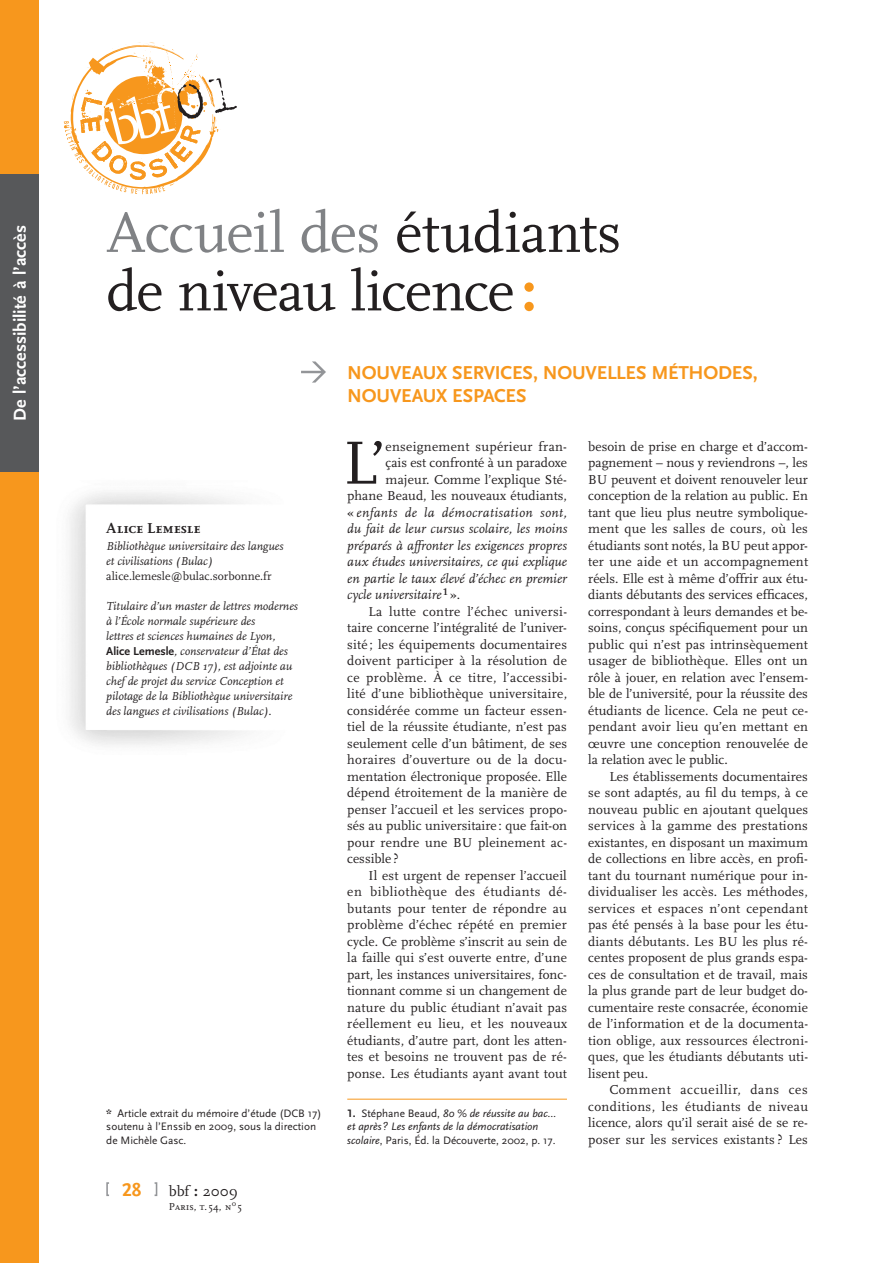
<style>
.page{position:relative;width:893px;height:1263px;background:#fff}
.page>*{position:absolute;margin:0;border:0;box-sizing:border-box;transform-origin:0 0}
.t1{font:63.45px "Scala";color:#231f20}
.t2{font:58.5px/58.5px "Scala";letter-spacing:-.015em;color:#231f20}
.t3{font:700 19.5px/22.5px "Scala Sans";letter-spacing:-.01em;color:#f7971d}
.t4{font:700 19.5px "Scala Sans LF";color:#f7971d}
.t5{font:700 18px "Scala Sans LF";color:#fff}
.t6{font:700 15px "Scala Caps";color:#231f20}
.t7{font:15px "Scala";color:#231f20}
.t8{font:13.5px/16.5px "Scala";letter-spacing:.01em;color:#231f20;text-align:justify}
.t9{font:italic 13.5px "Scala";letter-spacing:.005em;color:#231f20}
.t10{font:italic 13.5px "Scala";letter-spacing:.03em;color:#231f20}
.t11{font:13.5px "Scala";letter-spacing:.04em;color:#231f20}
.t12{font:italic 12px/15px "Scala";color:#231f20}
.t13{font:12px "Scala";color:#231f20}
.t14{font:italic 11.25px/13.5px "Scala Sans";color:#231f20}
.t15{font:11.25px/13.5px "Scala Sans";color:#231f20}
.t16{font:10.5px "Scala Caps";color:#231f20}
.s1{color:#808285}
.s2{font-family:"Scala Sans";font-weight:700;color:#f7971d}
.s3{font-family:"Scala Sans";font-weight:700;font-style:normal}
.s4{font-family:"Scala Sans LF";font-weight:700}
.s5{font-family:"Scala Sans";font-weight:700}
.s6{font-style:normal}
.s7{font-family:"Scala Sans LF";font-weight:700;font-style:normal}
</style>
<div class="page">
<div style="left:0;top:0;width:38px;height:1263px;background:#f7971d"></div>
<svg style="left:64px;top:43px;width:173px;height:151px"></svg>
<svg style="left:106px;top:1182px;width:3px;height:14px"></svg>
<svg style="left:155px;top:1182px;width:2px;height:14px"></svg>
<hr style="left:347px;top:1099px;width:220px;height:1px;background:#f7971d">
<img style="left:69px;top:492px;width:178px;height:253px">
<div style="left:0;top:174px;width:38px;height:298px;background:#57585a"></div>
<svg style="left:301px;top:361px;width:25px;height:22px"></svg>
<h3 class="t5" style="left:10px;top:421px;width:198px;rotate:-90deg">De l’accessibilité à l’accès</h3>
<h2 class="t2" style="left:106px;top:205px;width:517px"><span class="s1">Accueil des</span> étudiants de niveau licence <span class="s2">:</span></h2>
<p class="t6" style="left:106px;top:520px;width:96px">Alice Lemesle</p>
<p class="t12" style="left:106px;top:539px;width:179px">Bibliothèque universitaire des langues et civilisations (Bulac)</p>
<p class="t13" style="left:106px;top:570px;width:167px">alice.lemesle@bulac.sorbonne.fr</p>
<p class="t12" style="left:106px;top:599px;width:193px">Titulaire d’un master de lettres modernes à l’École normale supérieure des<br>lettres et sciences humaines de Lyon, <span class="s3">ALICE LEMESLE</span>, conservateur d’État des bibliothèques (DCB 17), est adjointe au chef de projet du service Conception et pilotage de la Bibliothèque universitaire des langues et civilisations (Bulac).</p>
<p class="t15" style="left:106px;top:1107px;width:217px"><span class="s4">*</span> Article extrait du mémoire d’étude (DCB 17) soutenu à l’Enssib en 2009, sous la direction de Michèle Gasc.</p>
<h3 class="t4" style="left:122px;top:1179px;width:21px">28</h3>
<p class="t7" style="left:169px;top:1183px;width:71px">bbf <span class="s5">:</span> 2009</p>
<p class="t16" style="left:169px;top:1200px;width:75px">Paris, t. 54, n<sup>o</sup> 5</p>
<h3 class="t3" style="left:347px;top:362px;width:412px">NOUVEAUX SERVICES, N OUVELLES MÉTHODES,<br>N OUVEAUX ESPACES</h3>
<h1 class="t1" style="left:343px;top:428px;width:44px">L’</h1>
<p class="t8" style="left:386px;top:438px;width:183px">enseignement supérieur fran-</p>
<p class="t8" style="left:386px;top:455px;width:183px">çais est confronté à un paradoxe</p>
<p class="t8" style="left:386px;top:471px;width:183px">majeur. Comme l’explique Sté-</p>
<p class="t8" style="left:347px;top:488px;width:221px">phane Beaud, les nouveaux étudiants,</p>
<p class="t10" style="left:347px;top:505px;width:221px"><span class="s6">«</span> enfants de la démocratisation sont,</p>
<p class="t9" style="left:347px;top:522px;width:221px">du fait de leur cursus scolaire, les moins</p>
<p class="t9" style="left:347px;top:538px;width:221px">préparés à affronter les exigences propres</p>
<p class="t9" style="left:347px;top:555px;width:221px">aux études universitaires, ce qui explique</p>
<p class="t9" style="left:347px;top:571px;width:221px">en partie le taux élevé d’échec en premier</p>
<p class="t9" style="left:347px;top:588px;width:114px">cycle universitaire <sup>1</sup> <span class="s6">».</span></p>
<p class="t8" style="left:369px;top:603px;width:200px">La lutte contre l’échec universi-</p>
<p class="t8" style="left:347px;top:620px;width:221px">taire concerne l’intégralité de l’univer-</p>
<p class="t8" style="left:347px;top:636px;width:221px">sité ; les équipements documentaires</p>
<p class="t8" style="left:347px;top:653px;width:221px">doivent participer à la résolution de</p>
<p class="t8" style="left:347px;top:669px;width:221px">ce problème. À ce titre, l’accessibi-</p>
<p class="t8" style="left:347px;top:686px;width:221px">lité d’une bibliothèque universitaire,</p>
<p class="t8" style="left:347px;top:702px;width:221px">considérée comme un facteur essen-</p>
<p class="t8" style="left:347px;top:719px;width:221px">tiel de la réussite étudiante, n’est pas</p>
<p class="t8" style="left:347px;top:735px;width:221px">seulement celle d’un bâtiment, de ses</p>
<p class="t8" style="left:347px;top:752px;width:221px">horaires d’ouverture ou de la docu-</p>
<p class="t8" style="left:347px;top:768px;width:221px">mentation électronique proposée. Elle</p>
<p class="t8" style="left:347px;top:785px;width:221px">dépend étroitement de la manière de</p>
<p class="t8" style="left:347px;top:801px;width:221px">penser l’accueil et les services propo-</p>
<p class="t8" style="left:347px;top:818px;width:221px">sés au public universitaire : que fait-on</p>
<p class="t8" style="left:347px;top:834px;width:221px">pour rendre une BU pleinement ac-</p>
<p class="t8" style="left:347px;top:851px;width:53px">cessible ?</p>
<p class="t8" style="left:369px;top:867px;width:200px">Il est urgent de repenser l’accueil</p>
<p class="t11" style="left:347px;top:884px;width:221px">en bibliothèque des étudiants dé-</p>
<p class="t8" style="left:347px;top:900px;width:221px">butants pour tenter de répondre au</p>
<p class="t8" style="left:347px;top:917px;width:221px">problème d’échec répété en premier</p>
<p class="t8" style="left:347px;top:933px;width:221px">cycle. Ce problème s’inscrit au sein de</p>
<p class="t8" style="left:347px;top:950px;width:221px">la faille qui s’est ouverte entre, d’une</p>
<p class="t8" style="left:347px;top:966px;width:221px">part, les instances universitaires, fonc-</p>
<p class="t8" style="left:347px;top:983px;width:221px">tionnant comme si un changement de</p>
<p class="t8" style="left:347px;top:999px;width:221px">nature du public étudiant n’avait pas</p>
<p class="t8" style="left:347px;top:1016px;width:221px">réellement eu lieu, et les nouveaux</p>
<p class="t8" style="left:347px;top:1032px;width:221px">étudiants, d’autre part, dont les atten-</p>
<p class="t8" style="left:347px;top:1049px;width:221px">tes et besoins ne trouvent pas de ré-</p>
<p class="t8" style="left:347px;top:1065px;width:221px">ponse. Les étudiants ayant avant tout</p>
<p class="t14" style="left:347px;top:1107px;width:211px"><span class="s7">1.</span> <span class="s6">Stéphane Beaud,</span> 80 % de réussite au bac… et après ? Les enfants de la démocratisation scolaire<span class="s6">, Paris, Éd. la Découverte, 2002, p. 17.</span></p>
<p class="t8" style="left:588px;top:438px;width:221px">besoin de prise en charge et d’accom&shy;pagnement – nous y reviendrons –, les BU peuvent et doivent renouveler leur conception de la relation au public. En tant que lieu plus neutre symbolique&shy;ment que les salles de cours, où les étudiants sont notés, la BU peut appor&shy;ter une aide et un accompagnement réels. Elle est à même d’offrir aux étu&shy;diants débutants des services efficaces, correspondant à leurs demandes et be&shy;soins, conçus spécifiquement pour un public qui n’est pas intrinsèquement usager de bibliothèque. Elles ont un rôle à jouer, en relation avec l’ensem&shy;ble de l’université, pour la réussite des étudiants de licence. Cela ne peut ce&shy;pendant avoir lieu qu’en mettant en œuvre une conception renouvelée de la relation avec le public.</p>
<p class="t8" style="left:588px;top:768px;width:221px;text-indent:21px">Les établissements documentaires se sont adaptés, au fil du temps, à ce nouveau public en ajoutant quelques services à la gamme des prestations existantes, en disposant un maximum de collections en libre accès, en profi&shy;tant du tournant numérique pour in&shy;dividualiser les accès. Les méthodes, services et espaces n’ont cependant pas été pensés à la base pour les étu&shy;diants débutants. Les BU les plus ré&shy;centes proposent de plus grands espa&shy;ces de consultation et de travail, mais la plus grande part de leur budget do&shy;cumentaire reste consacrée, économie de l’information et de la documenta&shy;tion oblige, aux ressources électroni&shy;ques, que les étudiants débutants uti&shy;lisent peu.</p>
<p class="t8" style="left:588px;top:1082px;width:221px;text-indent:21px">Comment accueillir, dans ces conditions, les étudiants de niveau licence, alors qu’il serait aisé de se re&shy;poser sur les services existants ? Les</p>
</div>
